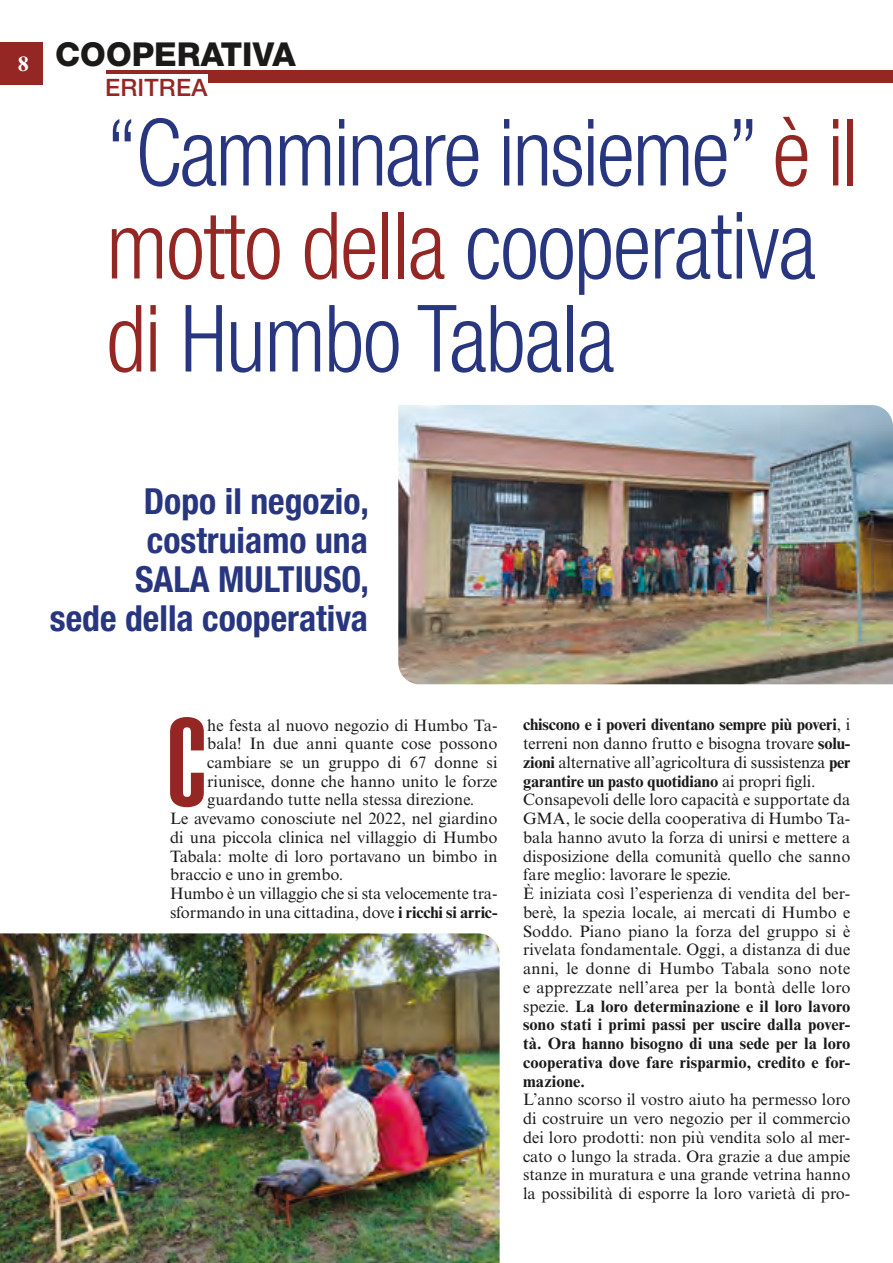
<style>
.page{position:relative;width:893px;height:1263px;background:#fff}
.page>*{position:absolute;margin:0;border:0;box-sizing:border-box;transform-origin:0 0}
.t1{font:121.8px "Helvetica LT Std Ultra Comp";color:#942724}
.t2{font:300 condensed 93px/93px "Helvetica Neue LT Std";letter-spacing:-.01em;color:#27367f;scale:.96 1}
.t3{font:700 condensed 36px/39px "Helvetica Neue LT Std";color:#27367f;text-align:right}
.t4{font:800 33px "Helvetica Neue LT Std";color:#1b1a19}
.t5{font:500 24px "Helvetica Neue LT Std";letter-spacing:.01em;color:#942724}
.t6{font:16.5px/18.8px "Times New Roman MT Std";color:#1b1a19}
.s1{color:#942724}
.s2{font-weight:700}
</style>
<div class="page">
<div style="left:106px;top:70px;width:787px;height:13px;background:#942724"></div>
<div style="left:0;top:43px;width:43px;height:42px;background:#942724"></div>
<div style="left:105px;top:74px;width:102px;height:22px;background:#fff"></div>
<img style="left:0;top:933px;width:500px;height:330px">
<img style="left:398px;top:405px;width:495px;height:279px">
<h3 class="t4" style="left:18px;top:35px;width:279px"><sub>8</sub> COOPERATIVA</h3>
<h3 class="t5" style="left:105px;top:73px;width:104px">ERITREA</h3>
<h2 class="t2" style="left:106px;top:105px;width:785px">“Camminare insieme” <span class="s1">è il motto della</span> cooperativa <span class="s1">di</span> Humbo Tabala</h2>
<h3 class="t3" style="left:50px;top:481px;width:321px">Dopo il negozio, costruiamo una<br>SALA MULTIUSO,<br>sede della cooperativa</h3>
<h1 class="t1" style="left:167px;top:693px;width:42px">C</h1>
<p class="t6" style="left:207px;top:715px;width:292px">he festa al nuovo negozio di Humbo Ta-</p>
<p class="t6" style="left:207px;top:734px;width:292px">bala! In due anni quante cose possono</p>
<p class="t6" style="left:207px;top:753px;width:292px">cambiare se un gruppo di 67 donne si</p>
<p class="t6" style="left:207px;top:772px;width:292px">riunisce, donne che hanno unito le forze</p>
<p class="t6" style="left:207px;top:790px;width:268px">guardando tutte nella stessa direzione.</p>
<p class="t6" style="left:170px;top:809px;width:329px">Le avevamo conosciute nel 2022, nel giardino</p>
<p class="t6" style="left:170px;top:828px;width:329px">di una piccola clinica nel villaggio di Humbo</p>
<p class="t6" style="left:170px;top:847px;width:329px">Tabala: molte di loro portavano un bimbo in</p>
<p class="t6" style="left:170px;top:865px;width:175px">braccio e uno in grembo.</p>
<p class="t6" style="left:170px;top:884px;width:329px">Humbo è un villaggio che si sta velocemente tra-</p>
<p class="t6" style="left:170px;top:903px;width:329px">sformando in una cittadina, dove <span class="s2">i ricchi si arric-</span></p>
<p class="t6" style="left:523px;top:715px;width:329px"><span class="s2">chiscono e i poveri diventano sempre più poveri</span>, i terreni non danno frutto e bisogna trovare <span class="s2">solu&shy;zioni</span> alternative all’agricoltura di sussistenza <span class="s2">per garantire un pasto quotidiano</span> ai propri figli.<br>Consapevoli delle loro capacità e supportate da GMA, le socie della cooperativa di Humbo Ta&shy;bala hanno avuto la forza di unirsi e mettere a disposizione della comunità quello che sanno fare meglio: lavorare le spezie.<br>È iniziata così l’esperienza di vendita del ber&shy;berè, la spezia locale, ai mercati di Humbo e Soddo. Piano piano la forza del gruppo si è rivelata fondamentale. Oggi, a distanza di due anni, le donne di Humbo Tabala sono note e apprezzate nell’area per la bontà delle loro spezie. <span class="s2">La loro determinazione e il loro lavoro sono stati i primi passi per uscire dalla pover&shy;tà. Ora hanno bisogno di una sede per la loro cooperativa dove fare risparmio, credito e for&shy;mazione.</span></p>
<p class="t6" style="left:523px;top:1090px;width:329px;text-align:justify">L’anno scorso il vostro aiuto ha permesso loro di costruire un vero negozio per il commercio dei loro prodotti: non più vendita solo al mer&shy;cato o lungo la strada. Ora grazie a due ampie stanze in muratura e una grande vetrina hanno la possibilità di esporre la loro varietà di pro-</p>
</div>
